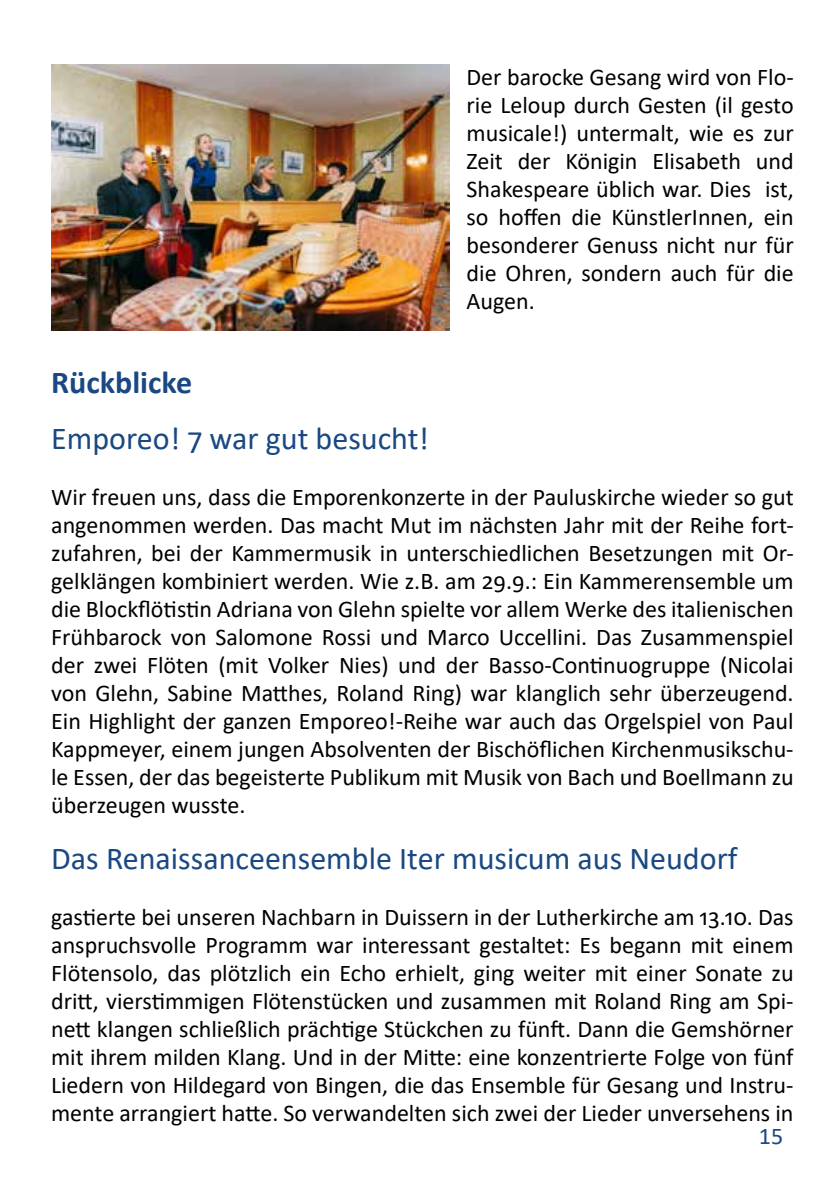
<style>
.page{position:relative;width:840px;height:1191px;background:#fff}
.page>*{position:absolute;margin:0;border:0;box-sizing:border-box;transform-origin:0 0}
.t1{font:32px "Calibri";color:#1a4882}
.t2{font:700 32px "Calibri";color:#1a4882}
.t3{font:24px/28px "Calibri";color:#000;text-align:justify}
.t4{font:24px "Calibri";color:#1a4882}
</style>
<div class="page">
<img style="left:51px;top:65px;width:398px;height:265px">
<p class="t3" style="left:466px;top:62px;width:328px">Der barocke Gesang wird von Flo&shy;rie Leloup durch Gesten (il gesto musicale!) untermalt, wie es zur Zeit der Königin Elisabeth und Shakespeare üblich war. Dies ist, so hoffen die KünstlerInnen, ein besonderer Genuss nicht nur für die Ohren, sondern auch für die Augen.</p>
<h1 class="t2" style="left:51px;top:359px;width:142px">Rückblicke</h1>
<h1 class="t1" style="left:51px;top:416px;width:379px">Emporeo! 7 war gut besucht!</h1>
<p class="t3" style="left:51px;top:482px;width:743px">Wir freuen uns, dass die Emporenkonzerte in der Pauluskirche wieder so gut angenommen werden. Das macht Mut im nächsten Jahr mit der Reihe fort&shy;zufahren, bei der Kammermusik in unterschiedlichen Besetzungen mit Or&shy;gelklängen kombiniert werden. Wie z.B. am 29.9.: Ein Kammerensemble um die Blockflötistin Adriana von Glehn spielte vor allem Werke des italienischen Frühbarock von Salomone Rossi und Marco Uccellini. Das Zusammenspiel der zwei Flöten (mit Volker Nies) und der Basso-Continuogruppe (Nicolai von Glehn, Sabine Matthes, Roland Ring) war klanglich sehr überzeugend.<br>Ein Highlight der ganzen Emporeo!-Reihe war auch das Orgelspiel von Paul Kappmeyer, einem jungen Absolventen der Bischöflichen Kirchenmusikschu&shy;le Essen, der das begeisterte Publikum mit Musik von Bach und Boellmann zu überzeugen wusste.</p>
<h1 class="t1" style="left:51px;top:836px;width:687px">Das Renaissanceensemble Iter musicum aus Neudorf</h1>
<p class="t3" style="left:51px;top:902px;width:743px">gastierte bei unseren Nachbarn in Duissern in der Lutherkirche am 13.10. Das anspruchsvolle Programm war interessant gestaltet: Es begann mit einem Flötensolo, das plötzlich ein Echo erhielt, ging weiter mit einer Sonate zu dritt, vierstimmigen Flötenstücken und zusammen mit Roland Ring am Spi&shy;nett klangen schließlich prächtige Stückchen zu fünft. Dann die Gemshörner mit ihrem milden Klang. Und in der Mitte: eine konzentrierte Folge von fünf Liedern von Hildegard von Bingen, die das Ensemble für Gesang und Instru&shy;mente arrangiert hatte. So verwandelten sich zwei der Lieder unversehens in</p>
<p class="t4" style="left:758px;top:1119px;width:26px">15</p>
</div>
